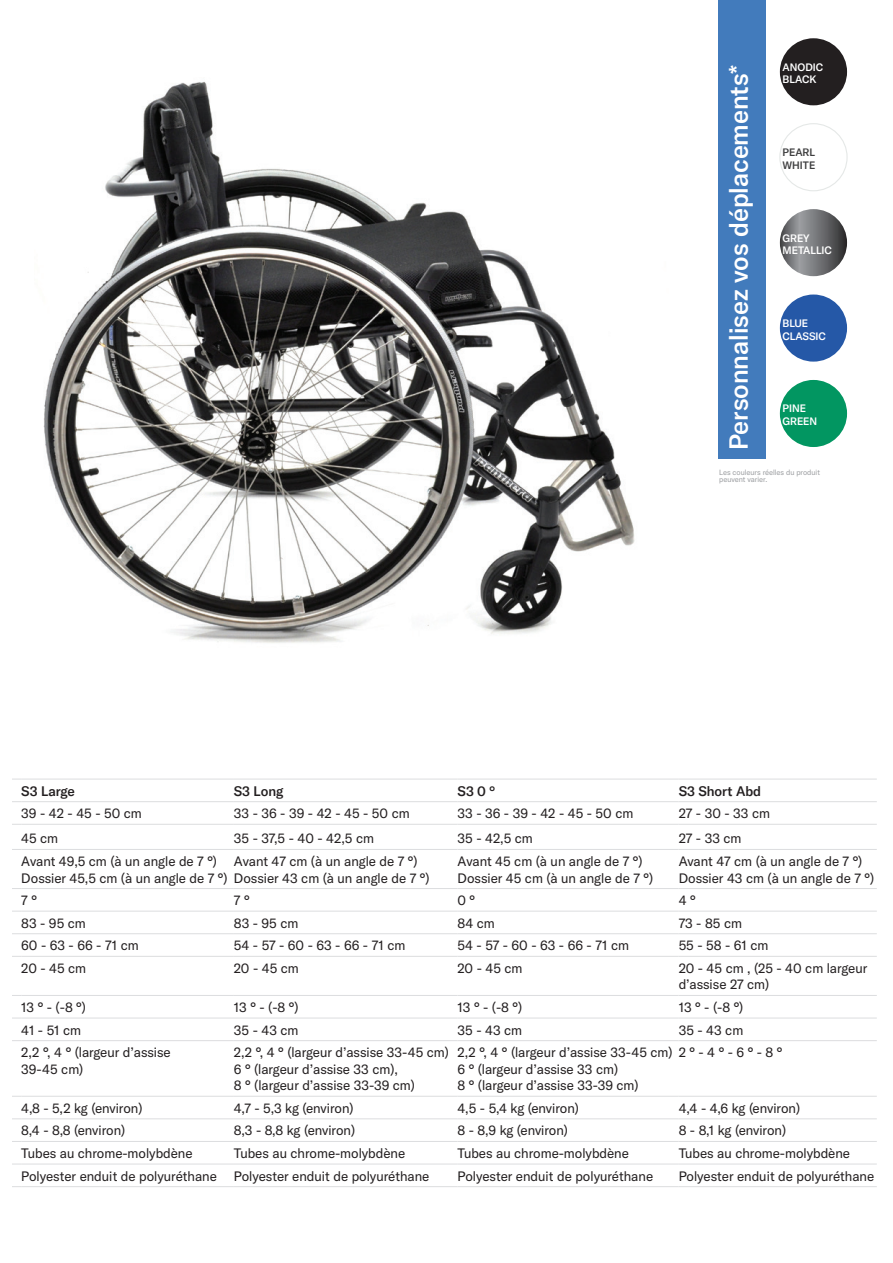
<style>
.page{position:relative;width:893px;height:1263px;background:#fff}
.page>*{position:absolute;margin:0;border:0;box-sizing:border-box;transform-origin:0 0}
.Headline_white{font:500 25.5px "GT America";color:#fff}
.t1{font:13.5px/16.5px "GT America";color:#231f20}
.t2{font:500 13.5px "GT America";color:#231f20}
.Color_name{font:500 10.5px/12.6px "GT America";color:#fff}
.Color_name-2{font:500 10.5px/12.6px "GT America";color:#3e3e3f}
.Fine_print{font:7.5px/7.5px "GT America";color:#9d9fa2}
</style>
<div class="page">
<img style="left:43px;top:82px;width:592px;height:561px">
<hr style="left:21px;top:933px;width:213px;height:1px;background:#dcdddf">
<hr style="left:234px;top:933px;width:224px;height:1px;background:#dcdddf">
<hr style="left:458px;top:933px;width:221px;height:1px;background:#dcdddf">
<hr style="left:679px;top:933px;width:198px;height:1px;background:#dcdddf">
<hr style="left:21px;top:956px;width:213px;height:1px;background:#dcdddf">
<hr style="left:234px;top:956px;width:224px;height:1px;background:#dcdddf">
<hr style="left:458px;top:956px;width:221px;height:1px;background:#dcdddf">
<hr style="left:679px;top:956px;width:198px;height:1px;background:#dcdddf">
<hr style="left:21px;top:995px;width:213px;height:1px;background:#dcdddf">
<hr style="left:234px;top:995px;width:224px;height:1px;background:#dcdddf">
<hr style="left:458px;top:995px;width:221px;height:1px;background:#dcdddf">
<hr style="left:679px;top:995px;width:198px;height:1px;background:#dcdddf">
<hr style="left:21px;top:1018px;width:213px;height:1px;background:#dcdddf">
<hr style="left:234px;top:1018px;width:224px;height:1px;background:#dcdddf">
<hr style="left:458px;top:1018px;width:221px;height:1px;background:#dcdddf">
<hr style="left:679px;top:1018px;width:198px;height:1px;background:#dcdddf">
<hr style="left:21px;top:1040px;width:213px;height:1px;background:#dcdddf">
<hr style="left:234px;top:1040px;width:224px;height:1px;background:#dcdddf">
<hr style="left:458px;top:1040px;width:221px;height:1px;background:#dcdddf">
<hr style="left:679px;top:1040px;width:198px;height:1px;background:#dcdddf">
<hr style="left:21px;top:1096px;width:213px;height:1px;background:#dcdddf">
<hr style="left:234px;top:1096px;width:224px;height:1px;background:#dcdddf">
<hr style="left:458px;top:1096px;width:221px;height:1px;background:#dcdddf">
<hr style="left:679px;top:1096px;width:198px;height:1px;background:#dcdddf">
<hr style="left:21px;top:1118px;width:213px;height:1px;background:#dcdddf">
<hr style="left:234px;top:1118px;width:224px;height:1px;background:#dcdddf">
<hr style="left:458px;top:1118px;width:221px;height:1px;background:#dcdddf">
<hr style="left:679px;top:1118px;width:198px;height:1px;background:#dcdddf">
<hr style="left:21px;top:1141px;width:213px;height:1px;background:#dcdddf">
<hr style="left:234px;top:1141px;width:224px;height:1px;background:#dcdddf">
<hr style="left:458px;top:1141px;width:221px;height:1px;background:#dcdddf">
<hr style="left:679px;top:1141px;width:198px;height:1px;background:#dcdddf">
<hr style="left:21px;top:1164px;width:213px;height:1px;background:#dcdddf">
<hr style="left:234px;top:1164px;width:224px;height:1px;background:#dcdddf">
<hr style="left:458px;top:1164px;width:221px;height:1px;background:#dcdddf">
<hr style="left:679px;top:1164px;width:198px;height:1px;background:#dcdddf">
<hr style="left:21px;top:1186px;width:213px;height:1px;background:#dcdddf">
<hr style="left:234px;top:1186px;width:224px;height:1px;background:#dcdddf">
<hr style="left:458px;top:1186px;width:221px;height:1px;background:#dcdddf">
<hr style="left:679px;top:1186px;width:198px;height:1px;background:#dcdddf">
<hr style="left:21px;top:911px;width:213px;height:1px;background:#dcdddf">
<hr style="left:234px;top:911px;width:224px;height:1px;background:#dcdddf">
<hr style="left:458px;top:911px;width:221px;height:1px;background:#dcdddf">
<hr style="left:679px;top:911px;width:198px;height:1px;background:#dcdddf">
<hr style="left:21px;top:779px;width:213px;height:1px;background:#dcdddf">
<hr style="left:234px;top:779px;width:224px;height:1px;background:#dcdddf">
<hr style="left:458px;top:779px;width:221px;height:1px;background:#dcdddf">
<hr style="left:679px;top:779px;width:198px;height:1px;background:#dcdddf">
<hr style="left:21px;top:801px;width:213px;height:1px;background:#dcdddf">
<hr style="left:234px;top:801px;width:224px;height:1px;background:#dcdddf">
<hr style="left:458px;top:801px;width:221px;height:1px;background:#dcdddf">
<hr style="left:679px;top:801px;width:198px;height:1px;background:#dcdddf">
<hr style="left:21px;top:824px;width:213px;height:1px;background:#dcdddf">
<hr style="left:234px;top:824px;width:224px;height:1px;background:#dcdddf">
<hr style="left:458px;top:824px;width:221px;height:1px;background:#dcdddf">
<hr style="left:679px;top:824px;width:198px;height:1px;background:#dcdddf">
<hr style="left:21px;top:849px;width:213px;height:1px;background:#dcdddf">
<hr style="left:234px;top:849px;width:224px;height:1px;background:#dcdddf">
<hr style="left:458px;top:849px;width:221px;height:1px;background:#dcdddf">
<hr style="left:679px;top:849px;width:198px;height:1px;background:#dcdddf">
<hr style="left:21px;top:888px;width:213px;height:1px;background:#dcdddf">
<hr style="left:234px;top:888px;width:224px;height:1px;background:#dcdddf">
<hr style="left:458px;top:888px;width:221px;height:1px;background:#dcdddf">
<hr style="left:679px;top:888px;width:198px;height:1px;background:#dcdddf">
<div style="left:718px;top:0;width:48px;height:459px;background:#427bbc"></div>
<div style="left:780px;top:380px;width:67px;height:67px;background:#029661;border-radius:50%"></div>
<div style="left:780px;top:38px;width:67px;height:67px;background:#231f20;border-radius:50%"></div>
<div style="left:779px;top:123px;width:69px;height:68px;border:1px solid #e5e8e7;border-radius:50%"></div>
<svg style="left:780px;top:209px;width:67px;height:67px"></svg>
<div style="left:780px;top:294px;width:67px;height:68px;background:#2558a7;border-radius:50%"></div>
<p class="Headline_white" style="left:723px;top:450px;width:386px;rotate:-90deg">Personnalisez vos déplacements*</p>
<p class="Color_name" style="left:782px;top:61px;width:42px">ANODIC<br>BLACK</p>
<p class="Color_name-2" style="left:782px;top:146px;width:34px">PEARL<br>WHITE</p>
<p class="Color_name" style="left:782px;top:231px;width:51px">GREY<br>METALLIC</p>
<p class="Color_name" style="left:782px;top:317px;width:45px">BLUE<br>CLASSIC</p>
<p class="Color_name" style="left:782px;top:402px;width:36px">PINE<br>GREEN</p>
<p class="Fine_print" style="left:719px;top:468px;width:102px">Les couleurs réelles du produit peuvent varier.</p>
<p class="t2" style="left:21px;top:783px;width:55px">S3 Large</p>
<p class="t2" style="left:234px;top:783px;width:51px">S3 Long</p>
<p class="t2" style="left:458px;top:783px;width:39px">S3 0 °</p>
<p class="t2" style="left:679px;top:783px;width:84px">S3 Short Abd</p>
<p class="t1" style="left:21px;top:805px;width:122px">39 - 42 - 45 - 50 cm</p>
<p class="t1" style="left:234px;top:805px;width:177px">33 - 36 - 39 - 42 - 45 - 50 cm</p>
<p class="t1" style="left:458px;top:805px;width:177px">33 - 36 - 39 - 42 - 45 - 50 cm</p>
<p class="t1" style="left:679px;top:805px;width:93px">27 - 30 - 33 cm</p>
<p class="t1" style="left:21px;top:830px;width:38px">45 cm</p>
<p class="t1" style="left:234px;top:830px;width:142px">35 - 37,5 - 40 - 42,5 cm</p>
<p class="t1" style="left:458px;top:830px;width:77px">35 - 42,5 cm</p>
<p class="t1" style="left:679px;top:830px;width:64px">27 - 33 cm</p>
<p class="t1" style="left:21px;top:853px;width:208px">Avant 49,5 cm (à un angle de 7 °)<br>Dossier 45,5 cm (à un angle de 7 °)</p>
<p class="t1" style="left:234px;top:853px;width:197px">Avant 47 cm (à un angle de 7 °)<br>Dossier 43 cm (à un angle de 7 °)</p>
<p class="t1" style="left:458px;top:853px;width:197px">Avant 45 cm (à un angle de 7 °)<br>Dossier 45 cm (à un angle de 7 °)</p>
<p class="t1" style="left:679px;top:853px;width:197px">Avant 47 cm (à un angle de 7 °)<br>Dossier 43 cm (à un angle de 7 °)</p>
<p class="t1" style="left:21px;top:892px;width:17px">7 °</p>
<p class="t1" style="left:234px;top:892px;width:17px">7 °</p>
<p class="t1" style="left:458px;top:892px;width:19px">0 °</p>
<p class="t1" style="left:679px;top:892px;width:18px">4 °</p>
<p class="t1" style="left:21px;top:915px;width:66px">83 - 95 cm</p>
<p class="t1" style="left:234px;top:915px;width:66px">83 - 95 cm</p>
<p class="t1" style="left:458px;top:915px;width:39px">84 cm</p>
<p class="t1" style="left:679px;top:915px;width:65px">73 - 85 cm</p>
<p class="t1" style="left:21px;top:937px;width:119px">60 - 63 - 66 - 71 cm</p>
<p class="t1" style="left:234px;top:937px;width:173px">54 - 57 - 60 - 63 - 66 - 71 cm</p>
<p class="t1" style="left:458px;top:937px;width:173px">54 - 57 - 60 - 63 - 66 - 71 cm</p>
<p class="t1" style="left:679px;top:937px;width:91px">55 - 58 - 61 cm</p>
<p class="t1" style="left:21px;top:960px;width:66px">20 - 45 cm</p>
<p class="t1" style="left:234px;top:960px;width:66px">20 - 45 cm</p>
<p class="t1" style="left:458px;top:960px;width:66px">20 - 45 cm</p>
<p class="t1" style="left:679px;top:960px;width:190px">20 - 45 cm , (25 - 40 cm largeur d’assise 27 cm)</p>
<p class="t1" style="left:21px;top:999px;width:66px">13 ° - (-8 °)</p>
<p class="t1" style="left:234px;top:999px;width:66px">13 ° - (-8 °)</p>
<p class="t1" style="left:458px;top:999px;width:66px">13 ° - (-8 °)</p>
<p class="t1" style="left:679px;top:999px;width:66px">13 ° - (-8 °)</p>
<p class="t1" style="left:21px;top:1022px;width:61px">41 - 51 cm</p>
<p class="t1" style="left:234px;top:1022px;width:66px">35 - 43 cm</p>
<p class="t1" style="left:458px;top:1022px;width:66px">35 - 43 cm</p>
<p class="t1" style="left:679px;top:1022px;width:66px">35 - 43 cm</p>
<p class="t1" style="left:21px;top:1044px;width:151px">2,2 °, 4 ° (largeur d’assise<br>39-45 cm)</p>
<p class="t1" style="left:234px;top:1044px;width:217px">2,2 °, 4 ° (largeur d’assise 33-45 cm)<br>6 ° (largeur d’assise 33 cm),<br>8 ° (largeur d’assise 33-39 cm)</p>
<p class="t1" style="left:458px;top:1044px;width:326px">2,2 °, 4 ° (largeur d’assise 33-45 cm) 2 ° - 4 ° - 6 ° - 8 °<br>6 ° (largeur d’assise 33 cm)<br>8 ° (largeur d’assise 33-39 cm)</p>
<p class="t1" style="left:21px;top:1100px;width:123px">4,8 - 5,2 kg (environ)</p>
<p class="t1" style="left:234px;top:1100px;width:121px">4,7 - 5,3 kg (environ)</p>
<p class="t1" style="left:458px;top:1100px;width:123px">4,5 - 5,4 kg (environ)</p>
<p class="t1" style="left:679px;top:1100px;width:123px">4,4 - 4,6 kg (environ)</p>
<p class="t1" style="left:21px;top:1122px;width:106px">8,4 - 8,8 (environ)</p>
<p class="t1" style="left:234px;top:1122px;width:123px">8,3 - 8,8 kg (environ)</p>
<p class="t1" style="left:458px;top:1122px;width:112px">8 - 8,9 kg (environ)</p>
<p class="t1" style="left:679px;top:1122px;width:109px">8 - 8,1 kg (environ)</p>
<p class="t1" style="left:21px;top:1145px;width:173px">Tubes au chrome-molybdène</p>
<p class="t1" style="left:234px;top:1145px;width:173px">Tubes au chrome-molybdène</p>
<p class="t1" style="left:458px;top:1145px;width:173px">Tubes au chrome-molybdène</p>
<p class="t1" style="left:679px;top:1145px;width:173px">Tubes au chrome-molybdène</p>
<p class="t1" style="left:21px;top:1168px;width:197px">Polyester enduit de polyuréthane</p>
<p class="t1" style="left:234px;top:1168px;width:197px">Polyester enduit de polyuréthane</p>
<p class="t1" style="left:458px;top:1168px;width:197px">Polyester enduit de polyuréthane</p>
<p class="t1" style="left:679px;top:1168px;width:197px">Polyester enduit de polyuréthane</p>
</div>
